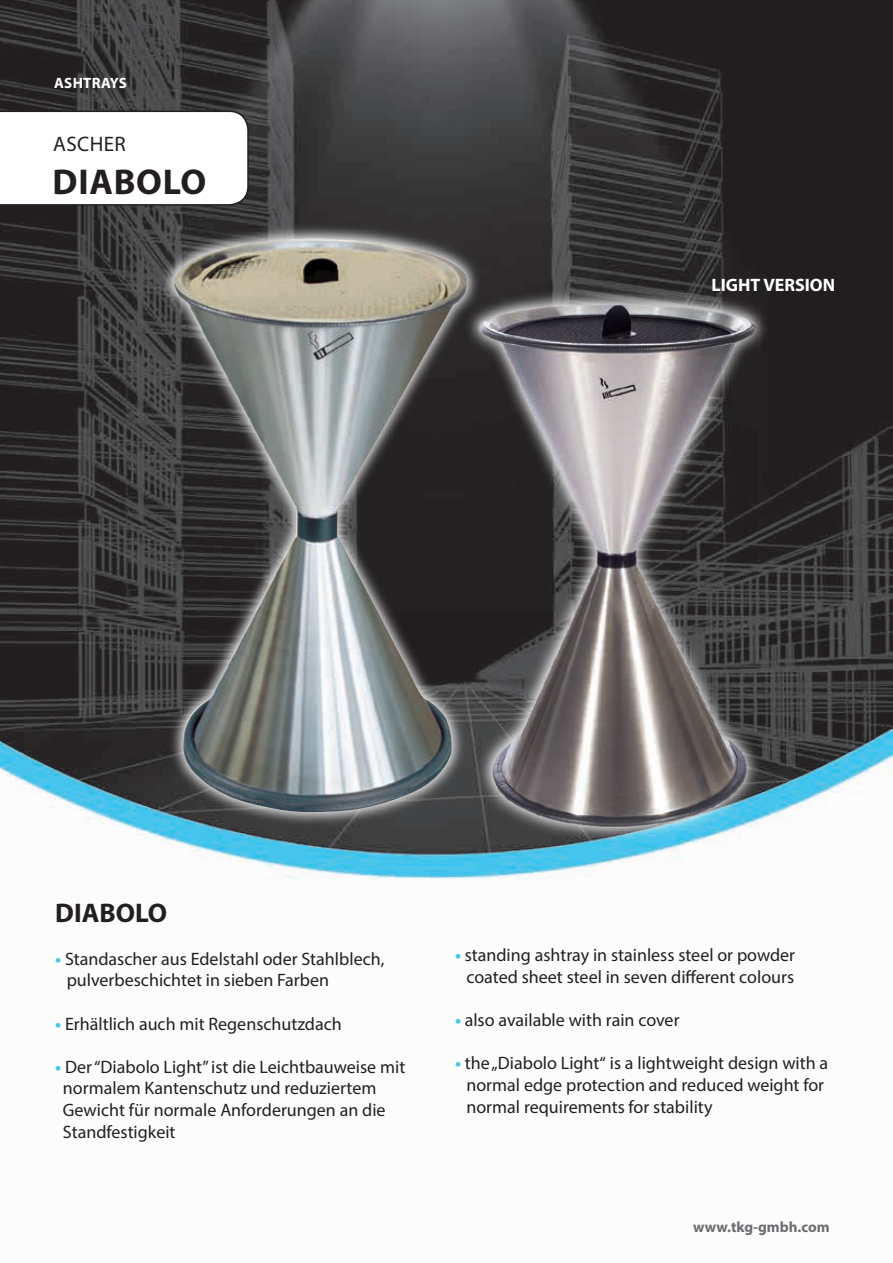
<style>
.page{position:relative;width:893px;height:1263px;background:#fff}
.page>*{position:absolute;margin:0;border:0;box-sizing:border-box;transform-origin:0 0}
.t1{font:700 36px "Myriad Pro";letter-spacing:.02em;color:#231f20}
.t2{font:700 27px "Myriad Pro";color:#231f20}
.t3{font:21px "Myriad Pro";letter-spacing:.02em;color:#231f20}
.t4{font:18px/21.6px "Myriad Pro";color:#231f20}
.t5{font:700 18px "Myriad Pro";color:#fff}
.t6{font:700 15px "Myriad Pro";color:#6c6d70}
.t7{font:700 15px "Myriad Pro";letter-spacing:.02em;color:#fff}
.s1{font-weight:700;color:#46c5ed}
</style>
<div class="page">
<img style="left:0;top:0;width:893px;height:879px">
<svg style="left:0;top:111px;width:249px;height:95px"></svg>
<div style="left:156px;top:219px;width:329px;height:612px;background:#fff;opacity:.75"></div>
<div style="left:160px;top:225px;width:319px;height:601px;background:#fff;opacity:.75"></div>
<img style="left:169px;top:239px;width:276px;height:574px">
<img style="left:445px;top:238px;width:344px;height:615px">
<p class="t7" style="left:54px;top:73px;width:74px">ASHTRAYS</p>
<p class="t3" style="left:53px;top:131px;width:74px">ASCHER</p>
<h1 class="t1" style="left:53px;top:158px;width:155px">DIABOLO</h1>
<p class="t5" style="left:711px;top:273px;width:125px">LIGHT VERSION</p>
<h2 class="t2" style="left:55px;top:895px;width:113px">DIABOLO</h2>
<p class="t4" style="left:67px;top:948px;width:319px;text-indent:-11px"><span class="s1">•</span> Standascher aus Edelstahl oder Stahlblech, pulverbeschichtet in sieben Farben</p>
<p class="t4" style="left:55px;top:1012px;width:288px"><span class="s1">•</span> Erhältlich auch mit Regenschutzdach</p>
<p class="t4" style="left:63px;top:1056px;width:344px;text-indent:-8px"><span class="s1">•</span> Der “Diabolo Light” ist die Leichtbauweise mit normalem Kantenschutz und reduziertem Gewicht für normale Anforderungen an die Standfestigkeit</p>
<p class="t4" style="left:455px;top:944px;width:342px;text-align:center"><span class="s1">•</span> standing ashtray in stainless steel or powder coated sheet steel in seven different colours</p>
<p class="t4" style="left:455px;top:1009px;width:226px"><span class="s1">•</span> also available with rain cover</p>
<p class="t4" style="left:466px;top:1052px;width:363px;text-indent:-11px"><span class="s1">•</span> the „Diabolo Light“ is a lightweight design with a normal edge protection and reduced weight for normal requirements for stability</p>
<p class="t6" style="left:693px;top:1217px;width:138px">www.tkg-gmbh.com</p>
</div>
